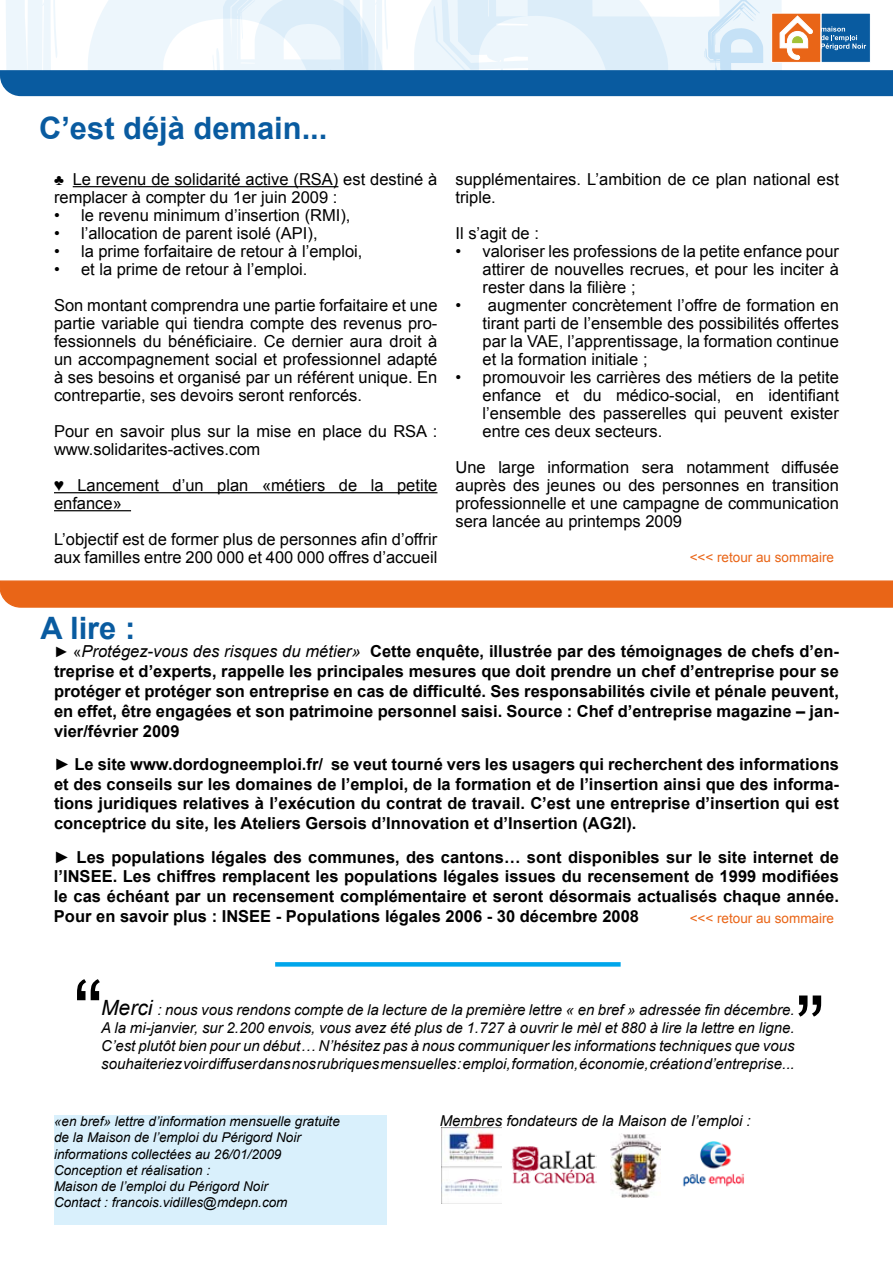
<style>
.page{position:relative;width:893px;height:1263px;background:#fff}
.page>*{position:absolute;margin:0;border:0;box-sizing:border-box;transform-origin:0 0}
.t1{font:90px "Arial";color:#000}
.t2{font:700 30.9px "Arial";color:#095ba0}
.t3{font:16.5px/18px "Arial";color:#000}
.t4{font:700 16.5px/19.8px "Arial";color:#000;text-align:justify}
.t5{font:italic 15px/18px "Arial";color:#000;text-align:justify}
.t6{font:italic 13.5px/16.2px "Arial";color:#000}
.t7{font:13.5px "Arial";color:#e96517}
.s1{font-size:15px}
.s2{font-weight:400;font-size:15px}
.s3{font-weight:400;font-style:italic}
.s4{font-size:21px}
</style>
<div class="page">
<svg style="left:0;top:0;width:893px;height:97px"></svg>
<hr style="left:73px;top:186px;width:265px;height:1px;background:#000">
<hr style="left:54px;top:492px;width:383px;height:1px;background:#000">
<hr style="left:54px;top:510px;width:77px;height:1px;background:#000">
<div style="left:54px;top:1115px;width:333px;height:110px;background:#d9f0fc"></div>
<img style="left:442px;top:1127px;width:59px;height:77px">
<img style="left:511px;top:1146px;width:85px;height:38px">
<img style="left:611px;top:1133px;width:49px;height:64px">
<div style="left:275px;top:962px;width:346px;height:5px;background:#00a6eb"></div>
<svg style="left:0;top:580px;width:893px;height:28px;background:#e9691e"></svg>
<img style="left:683px;top:1141px;width:61px;height:46px">
<h2 class="t2" style="left:39px;top:108px;width:290px">C’est déjà demain...</h2>
<p class="t3" style="left:54px;top:170px;width:385px"><span class="s1">♣</span> Le revenu de solidarité active (RSA) est destiné à remplacer à compter du 1er juin 2009 :</p>
<p class="t3" style="left:54px;top:206px;width:298px">• le revenu minimum d’insertion (RMI),</p>
<p class="t3" style="left:54px;top:224px;width:265px">• l’allocation de parent isolé (API),</p>
<p class="t3" style="left:54px;top:242px;width:310px">• la prime forfaitaire de retour à l’emploi,</p>
<p class="t3" style="left:54px;top:251px;width:385px;line-height:36px">• et la prime de retour à l’emploi.<br>Son montant comprendra une partie forfaitaire et une</p>
<p class="t3" style="left:54px;top:314px;width:385px;text-align:justify">partie variable qui tiendra compte des revenus pro&shy;fessionnels du bénéficiaire. Ce dernier aura droit à un accompagnement social et professionnel adapté à ses besoins et organisé par un référent unique. En contrepartie, ses devoirs seront renforcés.</p>
<p class="t3" style="left:54px;top:422px;width:385px">Pour en savoir plus sur la mise en place du RSA : www.solidarites-actives.com</p>
<p class="t3" style="left:54px;top:476px;width:385px">♥ Lancement d’un plan «métiers de la petite enfance»</p>
<p class="t3" style="left:54px;top:530px;width:385px">L’objectif est de former plus de personnes afin d’offrir aux familles entre 200 000 et 400 000 offres d’accueil</p>
<p class="t3" style="left:455px;top:170px;width:385px">supplémentaires. L’ambition de ce plan national est triple.</p>
<p class="t3" style="left:455px;top:224px;width:85px">Il s’agit de :</p>
<p class="t3" style="left:482px;top:242px;width:358px;text-align:justify;text-indent:-27px">• valoriser les professions de la petite enfance pour attirer de nouvelles recrues, et pour les inciter à rester dans la filière ;</p>
<p class="t3" style="left:482px;top:296px;width:358px;text-align:justify;text-indent:-27px">• augmenter concrètement l’offre de formation en tirant parti de l’ensemble des possibilités offertes par la VAE, l’apprentissage, la formation continue et la formation initiale ;</p>
<p class="t3" style="left:482px;top:368px;width:358px;text-align:justify;text-indent:-27px">• promouvoir les carrières des métiers de la petite enfance et du médico-social, en identifiant l’ensemble des passerelles qui peuvent exister entre ces deux secteurs.</p>
<p class="t3" style="left:455px;top:458px;width:385px;text-align:justify">Une large information sera notamment diffusée auprès des jeunes ou des personnes en transition professionnelle et une campagne de communication sera lancée au printemps 2009</p>
<p class="t7" style="left:690px;top:548px;width:146px">&lt;&lt;&lt; retour au sommaire</p>
<h2 class="t2" style="left:40px;top:608px;width:96px">A lire :</h2>
<p class="t4" style="left:54px;top:642px;width:786px"><span class="s2">► «</span><span class="s3">Protégez-vous des risques du métier»</span> Cette enquête, illustrée par des témoignages de chefs d’en&shy;treprise et d’experts, rappelle les principales mesures que doit prendre un chef d’entreprise pour se protéger et protéger son entreprise en cas de difficulté. Ses responsabilités civile et pénale peuvent, en effet, être engagées et son patrimoine personnel saisi. Source : Chef d’entreprise magazine – jan&shy;vier/février 2009</p>
<p class="t4" style="left:54px;top:755px;width:786px">► Le site www.dordogneemploi.fr/ se veut tourné vers les usagers qui recherchent des informations et des conseils sur les domaines de l’emploi, de la formation et de l’insertion ainsi que des informa&shy;tions juridiques relatives à l’exécution du contrat de travail. C’est une entreprise d’insertion qui est conceptrice du site, les Ateliers Gersois d’Innovation et d’Insertion (AG2I).</p>
<p class="t4" style="left:54px;top:847px;width:786px">► Les populations légales des communes, des cantons… sont disponibles sur le site internet de l’INSEE. Les chiffres remplacent les populations légales issues du recensement de 1999 modifiées le cas échéant par un recensement complémentaire et seront désormais actualisés chaque année.<br>Pour en savoir plus : INSEE - Populations légales 2006 - 30 décembre 2008</p>
<p class="t7" style="left:690px;top:909px;width:146px">&lt;&lt;&lt; retour au sommaire</p>
<h1 class="t1" style="left:73px;top:954px;width:31px">“</h1>
<h1 class="t1" style="left:795px;top:970px;width:31px">”</h1>
<p class="t5" style="left:101px;top:1000px;width:695px"><span class="s4">Merci</span> : nous vous rendons compte de la lecture de la première lettre « en bref » adressée fin décembre.<br>A la mi-janvier, sur 2.200 envois, vous avez été plus de 1.727 à ouvrir le mèl et 880 à lire la lettre en ligne.<br>C’est plutôt bien pour un début… N’hésitez pas à nous communiquer les informations techniques que vous souhaiteriez voir diffuser dans nos rubriques mensuelles: emploi, formation, économie, création d’entreprise...</p>
<p class="t6" style="left:54px;top:1113px;width:287px">«en bref» lettre d’information mensuelle gratuite de la Maison de l’emploi du Périgord Noir informations collectées au 26/01/2009<br>Conception et réalisation :<br>Maison de l’emploi du Périgord Noir<br>Contact : francois.vidilles@mdepn.com</p>
<p class="t5" style="left:440px;top:1112px;width:312px">Membres fondateurs de la Maison de l’emploi :</p>
</div>
